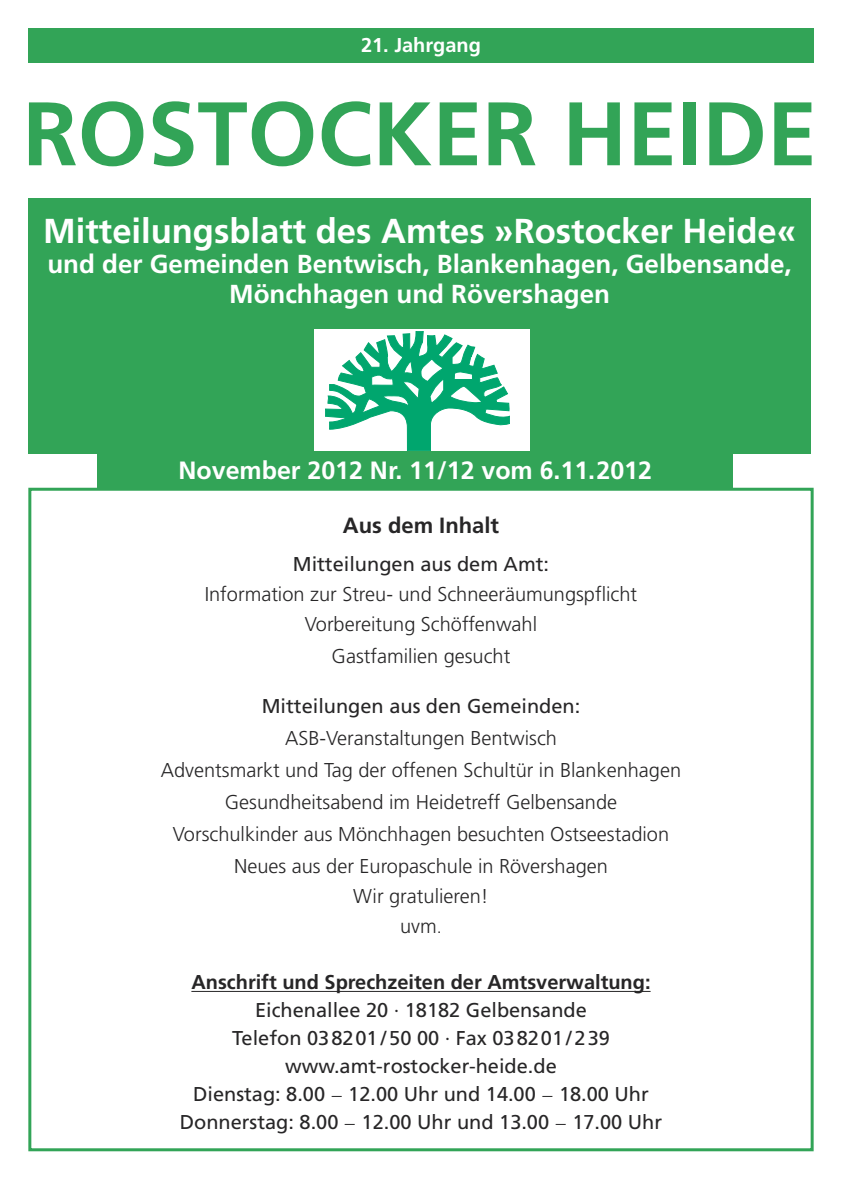
<style>
.page{position:relative;width:842px;height:1191px;background:#fff}
.page>*{position:absolute;margin:0;border:0;box-sizing:border-box;transform-origin:0 0}
.t1{font:700 90px "Frutiger";color:#32a457}
.t2{font:700 34.6px "Frutiger";color:#fff}
.t3{font:700 26px/30px "Frutiger";color:#fff;text-align:center}
.t4{font:700 25px "Frutiger";color:#fff}
.t5{font:700 22px "Frutiger";color:#272627}
.t6{font:300 20px/32px "Frutiger";color:#272627;text-align:center}
.t7{font:20px/28px "Frutiger";color:#272627;text-align:center}
.t8{font:700 20px "Frutiger";color:#272627}
.t9{font:700 20px "Frutiger";color:#fff}
.s1{font-size:18px}
.s2{font-family:"Warnock Pro";font-weight:300}
</style>
<div class="page">
<div style="left:28px;top:198px;width:783px;height:256px;background:#32a457"></div>
<div style="left:28px;top:488px;width:786px;height:663px;border:3px solid #32a457"></div>
<hr style="left:191px;top:991px;width:460px;height:1px;background:#272627">
<div style="left:28px;top:28px;width:786px;height:34px;background:#32a457"></div>
<div style="left:315px;top:329px;width:215px;height:130px;background:#fff"></div>
<svg style="left:325px;top:331px;width:185px;height:120px"></svg>
<div style="left:98px;top:451px;width:635px;height:38px;background:#32a457"></div>
<p class="t9" style="left:361px;top:37px;width:121px">21. Jahrgang</p>
<h1 class="t1" style="left:23px;top:98px;width:796px">ROSTOCKER HEIDE</h1>
<h2 class="t2" style="left:43px;top:217px;width:754px">Mitteilungsblatt des Amtes »Rostocker Heide«</h2>
<h3 class="t3" style="left:47px;top:251px;width:746px">und der Gemeinden Bentwisch, Blankenhagen, Gelbensande,<br>Mönchhagen und Rövershagen</h3>
<p class="t4" style="left:178px;top:460px;width:475px">November 2012 Nr. 11/12 vom 6.11.2012</p>
<p class="t5" style="left:343px;top:517px;width:158px">Aus dem Inhalt</p>
<p class="t7" style="left:293px;top:552px;width:258px">Mitteilungen aus dem Amt:</p>
<p class="t6" style="left:205px;top:581px;width:434px;line-height:30px">Information zur Streu- und Schneeräumungspflicht<br>Vorbereitung Schöffenwahl</p>
<p class="t6" style="left:332px;top:642px;width:180px">Gastfamilien gesucht</p>
<p class="t7" style="left:262px;top:694px;width:320px">Mitteilungen aus den Gemeinden:</p>
<p class="t6" style="left:161px;top:724px;width:522px">ASB-Veranstaltungen Bentwisch<br>Adventsmarkt und Tag der offenen Schultür in Blankenhagen Gesundheitsabend im Heidetreff Gelbensande Vorschulkinder aus Mönchhagen besuchten Ostseestadion Neues aus der Europaschule in Rövershagen</p>
<p class="t6" style="left:353px;top:883px;width:137px;line-height:30px">Wir gratulieren! uvm<span class="s1">.</span></p>
<p class="t8" style="left:191px;top:974px;width:461px">Anschrift und Sprechzeiten der Amtsverwaltung:</p>
<p class="t7" style="left:180px;top:998px;width:484px">Eichenallee 20 · 18182 Gelbensande<br>Telefon 038201 / 50 00 · Fax 038201 / 239 www.amt-rostocker-heide.de<br>Dienstag: 8.00 <span class="s2">–</span> 12.00 Uhr und 14.00 <span class="s2">–</span> 18.00 Uhr Donnerstag: 8.00 <span class="s2">–</span> 12.00 Uhr und 13.00 <span class="s2">–</span> 17.00 Uhr</p>
</div>
